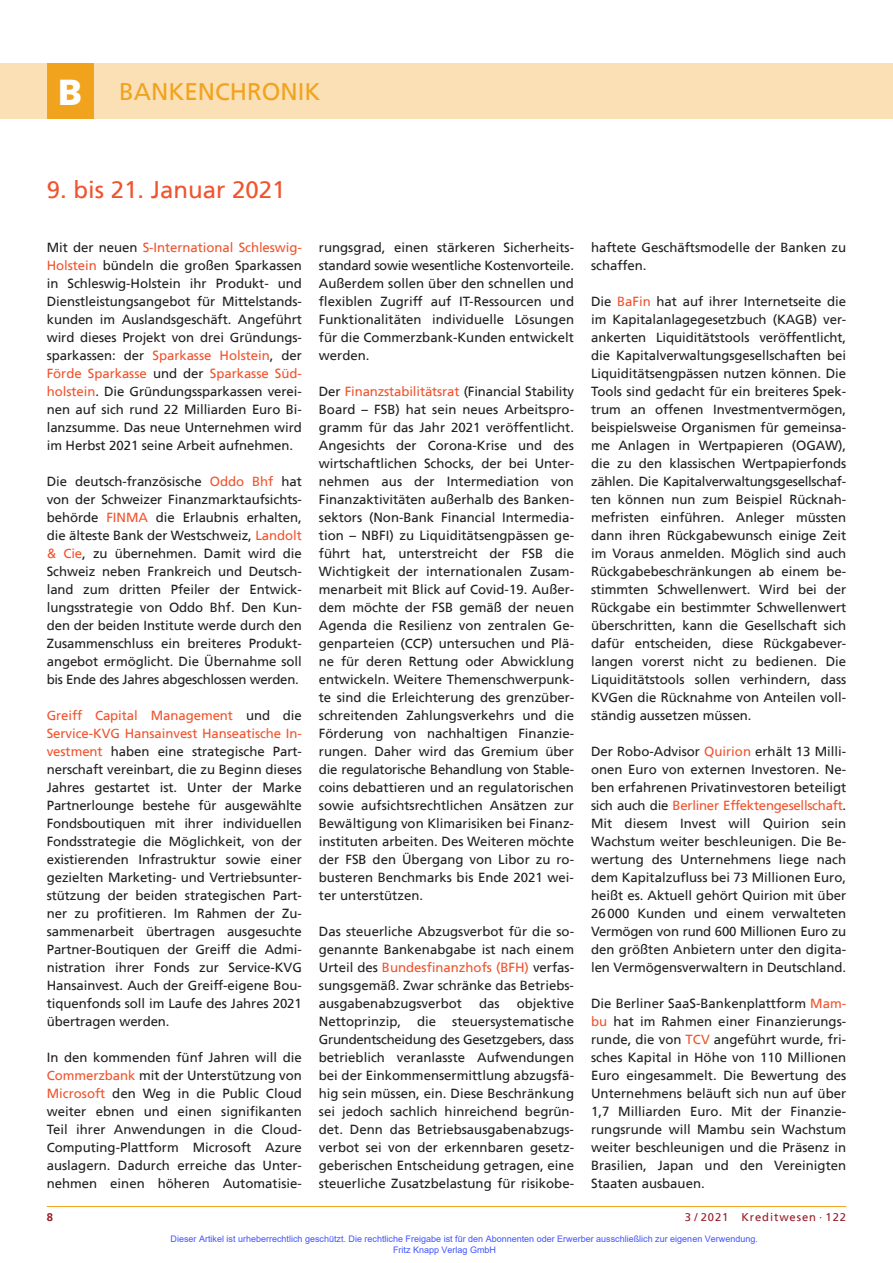
<style>
.page{position:relative;width:893px;height:1263px;background:#fff}
.page>*{position:absolute;margin:0;border:0;box-sizing:border-box;transform-origin:0 0}
.t1{font:24px "Frutiger";color:#f0542e}
.t2{font:24px "Frutiger";color:#f1a31e}
.t3{font:13.2px/18px "Frutiger";color:#231f20;text-align:justify}
.t4{font:11.25px "Frutiger";letter-spacing:.08em;color:#981a26}
.t5{font:700 11.25px "Frutiger";color:#981a26}
.t6{font:9px/10.8px "Arial";color:#4054ff}
.s1{font-weight:900;font-size:36px;color:#fff}
.s2{color:#f0542e}
</style>
<div class="page">
<div style="left:0;top:64px;width:893px;height:55px;background:#fbdfb5"></div>
<hr style="left:47px;top:1206px;width:799px;height:1px;background:#f1a31e">
<div style="left:47px;top:64px;width:47px;height:55px;background:#f1a31e"></div>
<h1 class="t2" style="left:58px;top:81px;width:264px"><span class="s1">B</span> BANKENCHRONIK</h1>
<h1 class="t1" style="left:47px;top:179px;width:240px">9. bis 21. Januar 2021</h1>
<p class="t3" style="left:47px;top:239px;width:257px">Mit der neuen <span class="s2">S-International Schleswig-Holstein</span> bündeln die großen Sparkassen in Schleswig-Holstein ihr Produkt- und Dienstleistungsangebot für Mittelstands&shy;kunden im Auslandsgeschäft. Angeführt wird dieses Projekt von drei Gründungs&shy;sparkassen: der <span class="s2">Sparkasse Holstein</span>, der <span class="s2">Förde Sparkasse</span> und der <span class="s2">Sparkasse Süd&shy;holstein</span>. Die Gründungssparkassen verei&shy;nen auf sich rund 22 Milliarden Euro Bi&shy;lanzsumme. Das neue Unternehmen wird im Herbst 2021 seine Arbeit aufnehmen.</p>
<p class="t3" style="left:47px;top:473px;width:257px">Die deutsch-französische <span class="s2">Oddo Bhf</span> hat von der Schweizer Finanzmarktaufsichts&shy;behörde <span class="s2">FINMA</span> die Erlaubnis erhalten, die älteste Bank der Westschweiz, <span class="s2">Landolt &amp; Cie</span>, zu übernehmen. Damit wird die Schweiz neben Frankreich und Deutsch&shy;land zum dritten Pfeiler der Entwick&shy;lungsstrategie von Oddo Bhf. Den Kun&shy;den der beiden Institute werde durch den Zusammenschluss ein breiteres Produkt&shy;angebot ermöglicht. Die Übernahme soll bis Ende des Jahres abgeschlossen werden.</p>
<p class="t3" style="left:47px;top:707px;width:257px"><span class="s2">Greiff Capital Management</span> und die <span class="s2">Service-KVG Hansainvest Hanseatische In&shy;vestment</span> haben eine strategische Part&shy;nerschaft vereinbart, die zu Beginn dieses Jahres gestartet ist. Unter der Marke Partnerlounge bestehe für ausgewählte Fondsboutiquen mit ihrer individuellen Fondsstrategie die Möglichkeit, von der existierenden Infrastruktur sowie einer gezielten Marketing- und Vertriebsunter&shy;stützung der beiden strategischen Part&shy;ner zu profitieren. Im Rahmen der Zu&shy;sammenarbeit übertragen ausgesuchte Partner-Boutiquen der Greiff die Admi&shy;nistration ihrer Fonds zur Service-KVG Hansainvest. Auch der Greiff-eigene Bou&shy;tiquenfonds soll im Laufe des Jahres 2021 übertragen werden.</p>
<p class="t3" style="left:47px;top:1049px;width:257px">In den kommenden fünf Jahren will die <span class="s2">Commerzbank</span> mit der Unterstützung von <span class="s2">Microsoft</span> den Weg in die Public Cloud weiter ebnen und einen signifikanten Teil ihrer Anwendungen in die Cloud-Computing-Plattform Microsoft Azure auslagern. Dadurch erreiche das Unter&shy;nehmen einen höheren Automatisie-</p>
<p class="t3" style="left:319px;top:239px;width:257px">rungsgrad, einen stärkeren Sicherheits&shy;standard sowie wesentliche Kostenvorteile.<br>Außerdem sollen über den schnellen und flexiblen Zugriff auf IT-Ressourcen und Funktionalitäten individuelle Lösungen für die Commerzbank-Kunden entwickelt werden.</p>
<p class="t3" style="left:319px;top:383px;width:257px">Der <span class="s2">Finanzstabilitätsrat</span> (Financial Stability Board – FSB) hat sein neues Arbeitspro&shy;gramm für das Jahr 2021 veröffentlicht.<br>Angesichts der Corona-Krise und des wirtschaftlichen Schocks, der bei Unter&shy;nehmen aus der Intermediation von Finanzaktivitäten außerhalb des Banken&shy;sektors (Non-Bank Financial Intermedia&shy;tion – NBFI) zu Liquiditätsengpässen ge&shy;führt hat, unterstreicht der FSB die Wichtigkeit der internationalen Zusam&shy;menarbeit mit Blick auf Covid-19. Außer&shy;dem möchte der FSB gemäß der neuen Agenda die Resilienz von zentralen Ge&shy;genparteien (CCP) untersuchen und Plä&shy;ne für deren Rettung oder Abwicklung entwickeln. Weitere Themenschwerpunk&shy;te sind die Erleichterung des grenzüber&shy;schreitenden Zahlungsverkehrs und die Förderung von nachhaltigen Finanzie&shy;rungen. Daher wird das Gremium über die regulatorische Behandlung von Stable&shy;coins debattieren und an regulatorischen sowie aufsichtsrechtlichen Ansätzen zur Bewältigung von Klimarisiken bei Finanz&shy;instituten arbeiten. Des Weiteren möchte der FSB den Übergang von Libor zu ro&shy;busteren Benchmarks bis Ende 2021 wei&shy;ter unterstützen.</p>
<p class="t3" style="left:319px;top:923px;width:257px">Das steuerliche Abzugsverbot für die so&shy;genannte Bankenabgabe ist nach einem Urteil des <span class="s2">Bundesfinanzhofs (BFH)</span> verfas&shy;sungsgemäß. Zwar schränke das Betriebs&shy;ausgabenabzugsverbot</p>
<p class="t3" style="left:319px;top:995px;width:257px;text-indent:198px">objektive Nettoprinzip, die steuersystematische Grundentscheidung des Gesetzgebers, dass betrieblich veranlasste Aufwendungen bei der Einkommensermittlung abzugsfä&shy;hig sein müssen, ein. Diese Beschränkung sei jedoch sachlich hinreichend begrün&shy;det. Denn das Betriebsausgabenabzugs&shy;verbot sei von der erkennbaren gesetz&shy;geberischen Entscheidung getragen, eine steuerliche Zusatzbelastung für risikobe-</p>
<p class="t3" style="left:479px;top:995px;width:22px">das</p>
<p class="t3" style="left:591px;top:239px;width:257px">haftete Geschäftsmodelle der Banken zu schaffen.</p>
<p class="t3" style="left:591px;top:293px;width:257px">Die <span class="s2">BaFin</span> hat auf ihrer Internetseite die im Kapitalanlagegesetzbuch (KAGB) ver&shy;ankerten Liquiditätstools veröffentlicht, die Kapitalverwaltungsgesellschaften bei Liquiditätsengpässen nutzen können. Die Tools sind gedacht für ein breiteres Spek&shy;trum an offenen Investmentvermögen, beispielsweise Organismen für gemeinsa&shy;me Anlagen in Wertpapieren (OGAW), die zu den klassischen Wertpapierfonds zählen. Die Kapitalverwaltungsgesellschaf&shy;ten können nun zum Beispiel Rücknah&shy;mefristen einführen. Anleger müssten dann ihren Rückgabewunsch einige Zeit im Voraus anmelden. Möglich sind auch Rückgabebeschränkungen ab einem be&shy;stimmten Schwellenwert. Wird bei der Rückgabe ein bestimmter Schwellenwert überschritten, kann die Gesellschaft sich dafür entscheiden, diese Rückgabever&shy;langen vorerst nicht zu bedienen. Die Liquiditätstools sollen verhindern, dass KVGen die Rücknahme von Anteilen voll&shy;ständig aussetzen müssen.</p>
<p class="t3" style="left:591px;top:743px;width:257px">Der Robo-Advisor <span class="s2">Quirion</span> erhält 13 Milli&shy;onen Euro von externen Investoren. Ne&shy;ben erfahrenen Privatinvestoren beteiligt sich auch die <span class="s2">Berliner Effektengesellschaft</span>.<br>Mit diesem Invest will Quirion sein Wachstum weiter beschleunigen. Die Be&shy;wertung des Unternehmens liege nach dem Kapitalzufluss bei 73 Millionen Euro, heißt es. Aktuell gehört Quirion mit über 26000 Kunden und einem verwalteten Vermögen von rund 600 Millionen Euro zu den größten Anbietern unter den digita&shy;len Vermögensverwaltern in Deutschland.</p>
<p class="t3" style="left:591px;top:995px;width:257px">Die Berliner SaaS-Bankenplattform <span class="s2">Mam&shy;bu</span> hat im Rahmen einer Finanzierungs&shy;runde, die von <span class="s2">TCV</span> angeführt wurde, fri&shy;sches Kapital in Höhe von 110 Millionen Euro eingesammelt. Die Bewertung des Unternehmens beläuft sich nun auf über 1,7 Milliarden Euro. Mit der Finanzie&shy;rungsrunde will Mambu sein Wachstum weiter beschleunigen und die Präsenz in Brasilien, Japan und den Vereinigten Staaten ausbauen.</p>
<p class="t5" style="left:47px;top:1211px;width:8px">8</p>
<p class="t4" style="left:685px;top:1211px;width:163px">3 / 2021 Kreditwesen · 122</p>
<p class="t6" style="left:393px;top:1233px;width:366px;text-indent:-223px">Dieser Artikel ist urheberrechtlich geschützt. Die rechtliche Freigabe ist für den Abonnenten oder Erwerber ausschließlich zur eigenen Verwendung.<br>Fritz Knapp Verlag GmbH</p>
</div>
